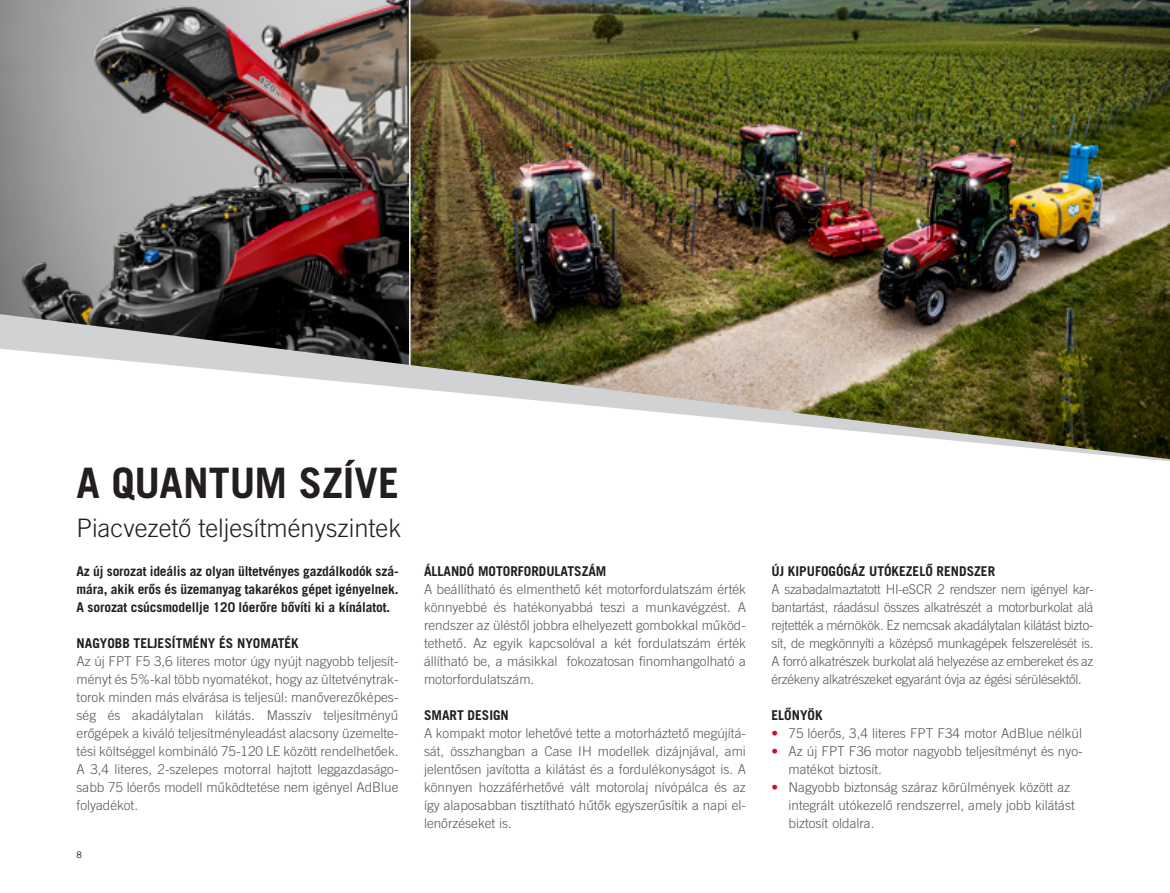
<style>
.page{position:relative;width:1170px;height:893px;background:#fff}
.page>*{position:absolute;margin:0;border:0;box-sizing:border-box;transform-origin:0 0}
.CHAPTER___Headline_W{font:700 42px "Trade Gothic LT Pro";letter-spacing:-.005em;color:#231f20}
.Subtext_Ueberschrift{font:300 25.5px "Trade Gothic LT Pro";color:#231f20}
.Fliesstext{font:300 13.5px/18px "Trade Gothic LT Pro";color:#57585a;text-align:justify}
.Fliesstext-2{font:700 13.5px/18px "Trade Gothic LT Pro";color:#231f20;text-align:justify}
.Punkte_ROT{font:300 13.5px/18px "Trade Gothic LT Pro";color:#57585a}
.Punkte_ROT_Headline{font:700 13.5px "Trade Gothic LT Pro";color:#231f20}
.t1{font:9px "Trade Gothic LT Pro";color:#231f20}
.s1{color:#c3102e}
</style>
<div class="page">
<img style="left:0;top:0;width:408px;height:314px">
<img style="left:408px;top:0;width:762px;height:461px">
<hr style="left:409px;top:0;width:1px;height:378px;background:#fff">
<svg style="left:0;top:314px;width:1169px;height:147px"></svg>
<p class="CHAPTER___Headline_W" style="left:77px;top:457px;width:324px">A QUANTUM SZÍVE</p>
<p class="Subtext_Ueberschrift" style="left:77px;top:513px;width:326px">Piacvezető teljesítményszintek</p>
<p class="Fliesstext-2" style="left:77px;top:562px;width:323px">Az új sorozat ideális az olyan ültetvényes gazdálkodók szá&shy;mára, akik erős és üzemanyag takarékos gépet igényelnek.<br>A sorozat csúcsmodellje 120 lóerőre bővíti ki a kínálatot.</p>
<p class="Fliesstext-2" style="left:77px;top:634px;width:224px">NAGYOBB TELJESÍTMÉNY ÉS NYOMATÉK</p>
<p class="Fliesstext" style="left:77px;top:652px;width:323px">Az új FPT F5 3,6 literes motor úgy nyújt nagyobb teljesít&shy;ményt és 5%-kal több nyomatékot, hogy az ültetvénytrak&shy;torok minden más elvárása is teljesül: manőverezőképes&shy;ség és akadálytalan kilátás. Masszív teljesítményű erőgépek a kiváló teljesítményleadást alacsony üzemelte&shy;tési költséggel kombináló 75-120 LE között rendelhetőek.<br>A 3,4 literes, 2-szelepes motorral hajtott leggazdaságo&shy;sabb 75 lóerős modell működtetése nem igényel AdBlue folyadékot.</p>
<p class="t1" style="left:77px;top:849px;width:7px">8</p>
<p class="Fliesstext-2" style="left:424px;top:562px;width:184px">ÁLLANDÓ MOTORFORDULATSZÁM</p>
<p class="Fliesstext" style="left:424px;top:580px;width:323px">A beállítható és elmenthető két motorfordulatszám érték könnyebbé és hatékonyabbá teszi a munkavégzést. A rendszer az üléstől jobbra elhelyezett gombokkal működ&shy;tethető. Az egyik kapcsolóval a két fordulatszám érték állítható be, a másikkal fokozatosan finomhangolható a motorfordulatszám.</p>
<p class="Fliesstext-2" style="left:424px;top:706px;width:86px">SMART DESIGN</p>
<p class="Fliesstext" style="left:424px;top:724px;width:323px">A kompakt motor lehetővé tette a motorháztető megújítá&shy;sát, összhangban a Case IH modellek dizájnjával, ami jelentősen javította a kilátást és a fordulékonyságot is. A könnyen hozzáférhetővé vált motorolaj nívópálca és az így alaposabban tisztítható hűtők egyszerűsítik a napi el&shy;lenőrzéseket is.</p>
<p class="Fliesstext-2" style="left:771px;top:562px;width:225px">ÚJ KIPUFOGÓGÁZ UTÓKEZELŐ RENDSZER</p>
<p class="Fliesstext" style="left:771px;top:580px;width:323px">A szabadalmaztatott HI-eSCR 2 rendszer nem igényel kar&shy;bantartást, ráadásul összes alkatrészét a motorburkolat alá rejtették a mérnökök. Ez nemcsak akadálytalan kilátást bizto&shy;sít, de megkönnyíti a középső munkagépek felszerelését is.<br>A forró alkatrészek burkolat alá helyezése az embereket és az érzékeny alkatrészeket egyaránt óvja az égési sérülésektől.</p>
<p class="Punkte_ROT_Headline" style="left:771px;top:707px;width:53px">ELŐNYÖK</p>
<p class="Punkte_ROT" style="left:771px;top:724px;width:312px"><span class="s1">•</span> 75 lóerős, 3,4 literes FPT F34 motor AdBlue nélkül</p>
<p class="Punkte_ROT" style="left:788px;top:742px;width:296px;text-indent:-17px"><span class="s1">•</span> Az új FPT F36 motor nagyobb teljesítményt és nyo&shy;matékot biztosít.</p>
<p class="Punkte_ROT" style="left:788px;top:778px;width:288px;text-indent:-17px"><span class="s1">•</span> Nagyobb biztonság száraz körülmények között az integrált utókezelő rendszerrel, amely jobb kilátást biztosít oldalra.</p>
</div>
